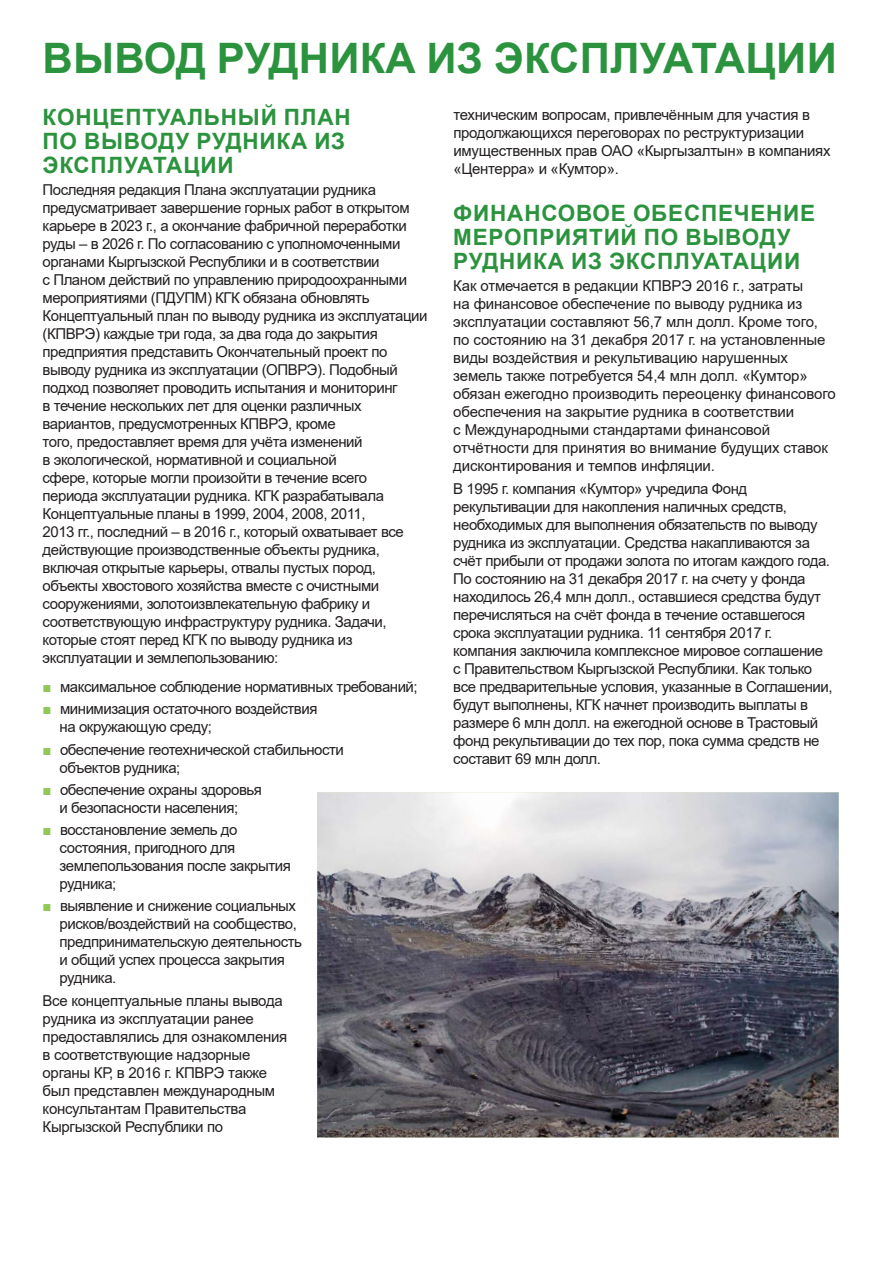
<style>
.page{position:relative;width:893px;height:1263px;background:#fff}
.page>*{position:absolute;margin:0;border:0;box-sizing:border-box;transform-origin:0 0}
.t1{font:700 42px "Arial";letter-spacing:.005em;color:#2b933e}
.t2{font:700 22.5px/24px "Arial";letter-spacing:.035em;color:#2b933e}
.t3{font:700 22.5px "Arial";letter-spacing:.01em;color:#2b933e}
.t4{font:15px/18px "Arial";letter-spacing:-.03em;color:#231f20}
.t5{font:15px/18px "Arial";letter-spacing:-.01em;color:#231f20}
.s1{color:#8fc856}
</style>
<div class="page">
<img style="left:317px;top:792px;width:522px;height:345px">
<h1 class="t1" style="left:43px;top:28px;width:34px">ВЫВ</h1>
<h1 class="t1" style="left:144px;top:28px;width:100px">ОД РУД</h1>
<h1 class="t1" style="left:299px;top:28px;width:370px">НИКА ИЗ ЭКСПЛУАТАЦ</h1>
<h1 class="t1" style="left:776px;top:28px;width:62px">ИИ</h1>
<h2 class="t2" style="left:43px;top:105px;width:306px;text-indent:195px">ый план по выводу рудник</h2>
<h2 class="t2" style="left:43px;top:105px;width:162px">Кон цеп туальн</h2>
<h2 class="t2" style="left:291px;top:129px;width:56px">а из</h2>
<h2 class="t3" style="left:43px;top:149px;width:174px">эксплуатации</h2>
<p class="t4" style="left:43px;top:181px;width:386px">Последняя редакция Плана эксплуатации рудника предусматривает завершение горных работ в открытом карьере в 2023 г., а окончание фабричной переработки руды – в 2026 г. По согласованию с уполномоченными органами Кыргызской Республики и в соответствии<br>с Планом действий по управлению природоохранными мероприятиями (ПДУП М) КГК обязана обновлять Концептуальный план по выводу рудника из эксплуатации (КПВ</p>
<p class="t4" style="left:43px;top:325px;width:357px;text-indent:33px">РЭ) каждые три года, за два года до закрытия предприятия представить Окончательный проект по выводу рудника из эксплуатации (ОПВ РЭ). Подобный подход позволяет проводить испытания и мониторинг в течение нескольких лет для оценки различных вариантов, предусмотренных КПВ</p>
<p class="t4" style="left:43px;top:415px;width:363px;text-indent:226px">РЭ, кроме<br>того, предоставляет время для учёта изменений<br>в экологической, нормативной и социальной<br>сфере, которые могли произойти в течение всего периода эксплуатации рудника. КГК разрабатывала Концептуальные планы в 1999, 2004, 2008, 2011,<br>2013 гг., последний – в 2016 г., который охватывает все действующие производственные объекты рудника, включая открытые карьеры, отвалы пустых пород, объекты хвостового хозяйства вместе с очистными сооружениями, золотоизвлекательную фабрику и соответствующую инфраструктуру рудника. Задачи, которые стоят перед КГК по выводу рудника из эксплуатации и землепользованию:</p>
<p class="t4" style="left:43px;top:678px;width:377px"><span class="s1">■</span> максимальное соблюдение нормативных требований;</p>
<p class="t4" style="left:60px;top:700px;width:259px;text-indent:-17px"><span class="s1">■</span> минимизация остаточного воздействия на окружающую среду;</p>
<p class="t4" style="left:60px;top:740px;width:286px;text-indent:-17px"><span class="s1">■</span> обеспечение геотехнической стабильности объектов рудника;</p>
<p class="t4" style="left:43px;top:780px;width:221px;text-align:center"><span class="s1">■</span> обеспечение охраны здоровья и безопасности населения;</p>
<p class="t4" style="left:60px;top:821px;width:233px;text-indent:-17px"><span class="s1">■</span> восстановление земель до состояния, пригодного для землепользования после закрытия рудника;</p>
<p class="t4" style="left:60px;top:897px;width:244px;text-indent:-17px"><span class="s1">■</span> выявление и снижение социальных рисков/воздействий на сообщество, предпринимательскую деятельность и общий успех процесса закрытия рудника.</p>
<p class="t4" style="left:43px;top:991px;width:246px">Все концептуальные планы вывода рудника из эксплуатации ранее предоставлялись для ознакомления в соответствующие надзорные органы КР, в 2016 г. КПВ</p>
<p class="t4" style="left:43px;top:1063px;width:234px;text-indent:162px">РЭ также был представлен международным консультантам П равительства<br>Кыргызской Республики по</p>
<p class="t4" style="left:453px;top:105px;width:379px">техническим вопросам, привлечённым для участия в продолжающихся переговорах по реструктуризации имущественных прав ОАО «Кыргызалтын» в компаниях «Центерра» и «Кумтор».</p>
<h2 class="t2" style="left:453px;top:201px;width:339px">Финансовое обеспечение<br>мероп риятий по выводу рудник</h2>
<h2 class="t3" style="left:548px;top:245px;width:236px">а из эксплуатации</h2>
<p class="t5" style="left:453px;top:277px;width:200px">Как отмечается в редакции КПВ</p>
<p class="t5" style="left:453px;top:277px;width:384px;text-indent:218px">РЭ 2016 г., затраты<br>на финансовое обеспечение по выводу рудника из эксплуатации составляют 56,7 млн долл. Кроме того, по состоянию на 31 декабря 2017 г. на установленные виды воздействия и рекультивацию нарушенных земель также потребуется 54,4 млн долл. «Кумтор» обязан ежегодно производить переоценку финансового обеспечения на закрытие рудника в соответствии<br>с Международными стандартами финансовой отчётности для принятия во внимание будущих ставок дисконтирования и темпов инфляции.</p>
<p class="t4" style="left:453px;top:479px;width:381px">В 1995 г. компания «Кумтор» учредила Фонд рекультивации для накопления наличных средств, необходимых для выполнения обязательств по выводу рудника из эксплуатации. Средства накапливаются за счёт прибыли от продажи золота по итогам каждого года.<br>П о состоянию на 31 декабря 2017 г. на счету у фонда находилось 26,4 млн долл., оставшиеся средства будут перечисляться на счёт фонда в течение оставшегося срока эксплуатации рудника. 11 сентября 2017 г. компания заключила комплексное мировое соглашение с П равительством Кыргызской Республики. Как только все предварительные условия, указанные в Соглашении, будут выполнены, КГК начнет производить выплаты в размере 6 млн долл. на ежегодной основе в Трастовый фонд рекультивации до тех пор, пока сумма средств не составит 69 млн долл.</p>
</div>
